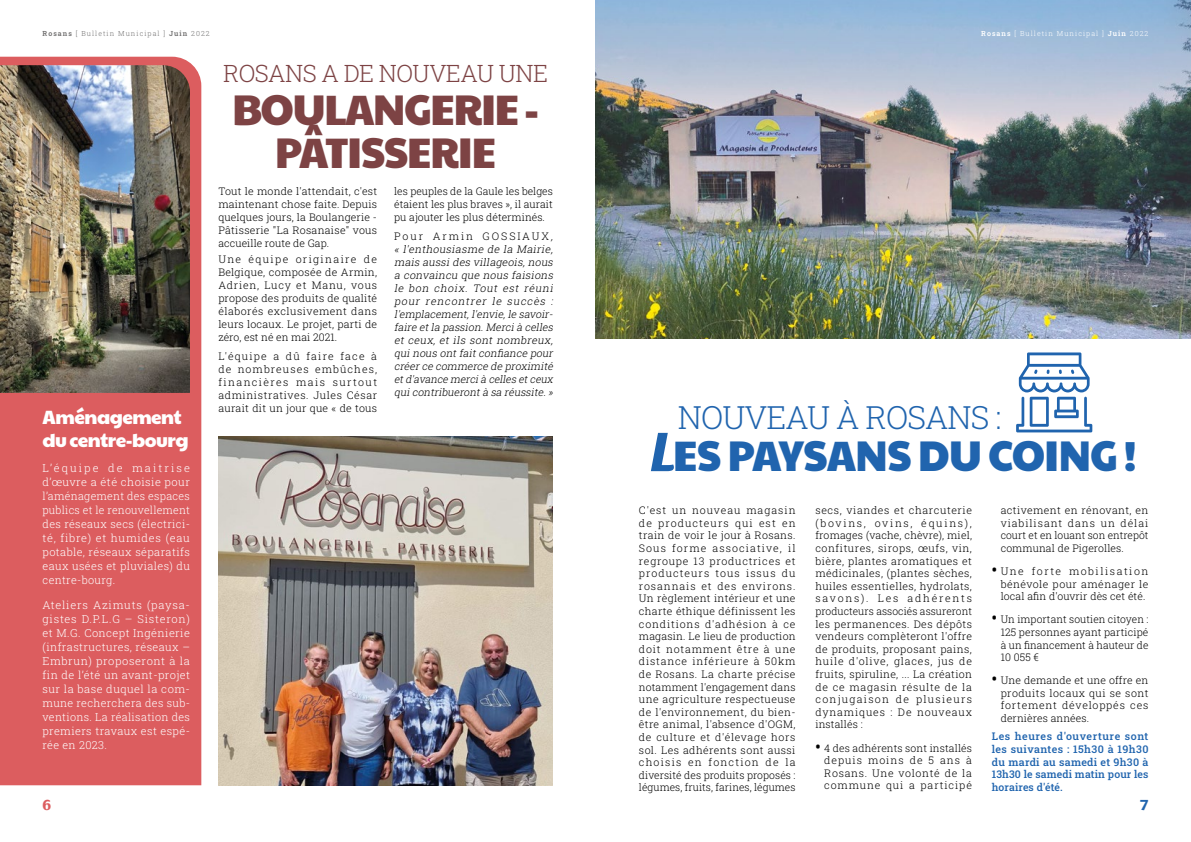
<style>
.page{position:relative;width:1191px;height:842px;background:#fff}
.page>*{position:absolute;margin:0;border:0;box-sizing:border-box;transform-origin:0 0}
.t1{font:42px/43px "Paytone One";letter-spacing:-.04em;color:#7d4344;text-align:center}
.t2{font:42px "Paytone One";letter-spacing:-.025em;color:#2064ae}
.t3{font:300 32px "Roboto Slab";letter-spacing:-.03em;color:#2064ae}
.t4{font:300 24px "Roboto Slab";letter-spacing:-.025em;color:#7d4344}
.t5{font:19px "Paytone One";letter-spacing:-.03em;color:#fff}
.t6{font:700 15px "Sansita";color:#dc5d5f}
.t7{font:700 15px "Sansita";color:#2064ae}
.t8{font:300 11px/14px "Roboto Slab";letter-spacing:.035em;color:#fff;text-align:justify}
.t9{font:300 10.5px/12.6px "Roboto Slab";letter-spacing:.015em;color:#000;text-align:justify}
.t10{font:italic 300 10.5px/13px "Roboto Slab";color:#000;text-align:justify}
.t11{font:500 10.5px/12.6px "Roboto Slab";letter-spacing:.01em;color:#2064ae;text-align:justify}
.t12{font:300 7px "Roboto Slab";letter-spacing:.15em;color:#706f6f}
.t13{font:300 7px "Roboto Slab";letter-spacing:.15em;color:#fff}
.s1{font-weight:600}
.s2{font-style:normal}
.s3{font-family:"Sansita";font-weight:700;font-style:italic;font-size:58px}
.s4{font-weight:800;font-size:14.5px}
</style>
<div class="page">
<img style="left:595px;top:0;width:596px;height:339px">
<img style="left:218px;top:437px;width:335px;height:348px">
<svg style="left:1016px;top:352px;width:76px;height:80px"></svg>
<div style="left:0;top:57px;width:201px;height:728px;background:#dc5d5f"></div>
<img style="left:0;top:65px;width:190px;height:328px">
<p class="t12" style="left:43px;top:28px;width:169px"><span class="s1">Rosans</span> [ Bulletin Municipal ] <span class="s1">Juin</span> 2022</p>
<p class="t13" style="left:981px;top:28px;width:169px"><span class="s1">Rosans</span> [ Bulletin Municipal ] <span class="s1">Juin</span> 2022</p>
<h3 class="t4" style="left:223px;top:57px;width:326px">ROSANS A DE NOUVEAU UNE</h3>
<h1 class="t1" style="left:232px;top:84px;width:309px">BOULANGERIE -<br>PÂTISSERIE</h1>
<p class="t9" style="left:218px;top:184px;width:160px;line-height:13px">Tout le monde l'attendait, c'est maintenant chose faite. Depuis quelques jours, la Boulangerie - Pâtisserie "La Rosanaise" vous accueille route de Gap.</p>
<p class="t9" style="left:218px;top:252px;width:160px;line-height:13px">Une équipe originaire de Belgique, composée de Armin, Adrien, Lucy et Manu, vous propose des produits de qualité élaborés exclusivement dans leurs locaux. Le projet, parti de zéro, est né en mai 2021.</p>
<p class="t9" style="left:218px;top:349px;width:160px;line-height:13px">L'équipe a dû faire face à de nombreuses embûches, financières mais surtout administratives. Jules César aurait dit un jour que « de tous</p>
<p class="t9" style="left:394px;top:184px;width:160px;line-height:13px">les peuples de la Gaule les belges étaient les plus braves », il aurait pu ajouter les plus déterminés.</p>
<p class="t10" style="left:394px;top:229px;width:163px"><span class="s2">Pour Armin GOSSIAUX</span>, « l'enthousiasme de la Mairie, mais aussi des villageois, nous a convaincu que nous faisions le bon choix. Tout est réuni pour rencontrer le succès : l'emplacement,l'envie,le savoir&shy;faire etla passion.Mercià celles et ceux, et ils sont nombreux, quinous ontfaitconfiance pour créerce commerce de proximité etd'avance mercià celles etceux quicontribuerontà sa réussite.»</p>
<h3 class="t5" style="left:43px;top:400px;width:141px">Aménagement</h3>
<h2 class="t3" style="left:677px;top:395px;width:325px">NOUVEAU À ROSANS :</h2>
<h3 class="t5" style="left:43px;top:422px;width:147px">du centre-bourg</h3>
<p class="t8" style="left:43px;top:461px;width:149px">L’équipe de maitrise d’œuvre a été choisie pour l’aménagement des espaces publics et le renouvellement des réseaux secs (électrici&shy;té, fibre) et humides (eau potable, réseaux séparatifs eaux usées et pluviales) du centre-bourg.</p>
<p class="t8" style="left:43px;top:598px;width:149px">Ateliers Azimuts (paysa&shy;gistes D.P.L.G – Sisteron) et M.G. Concept Ingénierie (infrastructures, réseaux – Embrun) proposeront à la fin de l’été un avant-projet sur la base duquel la com&shy;mune recherchera des sub&shy;ventions. La réalisation des premiers travaux est espé&shy;rée en 2023.</p>
<h1 class="t2" style="left:650px;top:418px;width:488px"><span class="s3">L</span>ES PAYSANS DU COING !</h1>
<p class="t9" style="left:639px;top:504px;width:158px">C'est un nouveau magasin de producteurs qui est en train de voir le jour à Rosans.<br>Sous forme associative, il regroupe 13 productrices et producteurs tous issus du rosannais et des environs.<br>Un règlement intérieur et une charte éthique définissent les conditions d'adhésion à ce magasin. Le lieu de production doit notamment être à une distance inférieure à 50km de Rosans. La charte précise notamment l'engagement dans une agriculture respectueuse de l'environnement, du bien&shy;être animal, l'absence d'OGM, de culture et d'élevage hors sol. Les adhérents sont aussi choisis en fonction de la diversité des produits proposés : légumes, fruits, farines, légumes</p>
<p class="t9" style="left:815px;top:504px;width:158px">secs, viandes et charcuterie (bovins, ovins, équins), fromages (vache, chèvre), miel, confitures, sirops, œufs, vin, bière, plantes aromatiques et médicinales, (plantes sèches, huiles essentielles, hydrolats, savons). Les adhérents producteurs associés assureront les permanences. Des dépôts vendeurs complèteront l'offre de produits, proposant pains, huile d'olive, glaces, jus de fruits, spiruline, ... La création de ce magasin résulte de la conjugaison de plusieurs dynamiques : De nouveaux installés :</p>
<p class="t9" style="left:1000px;top:504px;width:149px">activement en rénovant, en viabilisant dans un délai court et en louant son entrepôt communal de Pigerolles.</p>
<p class="t9" style="left:1000px;top:565px;width:149px;text-indent:-9px"><span class="s4">•</span> Une forte mobilisation bénévole pour aménager le local afin d'ouvrir dès cet été.</p>
<p class="t9" style="left:1000px;top:613px;width:149px;text-indent:-9px"><span class="s4">•</span> Un important soutien citoyen :<br>125 personnes ayant participé à un financement à hauteur de 10 055 €</p>
<p class="t9" style="left:1000px;top:674px;width:149px;text-indent:-9px"><span class="s4">•</span> Une demande et une offre en produits locaux qui se sont fortement développés ces dernières années.</p>
<p class="t11" style="left:991px;top:730px;width:158px">Les heures d'ouverture sont les suivantes : 15h30 à 19h30 du mardi au samedi et 9h30 à 13h30 le samedi matin pour les horaires d'été.</p>
<p class="t9" style="left:824px;top:741px;width:149px;text-indent:-9px"><span class="s4">•</span> 4 des adhérents sont installés depuis moins de 5 ans à Rosans. Une volonté de la commune qui a participé</p>
<h3 class="t6" style="left:43px;top:796px;width:10px">6</h3>
<h3 class="t7" style="left:1139px;top:796px;width:10px">7</h3>
</div>
